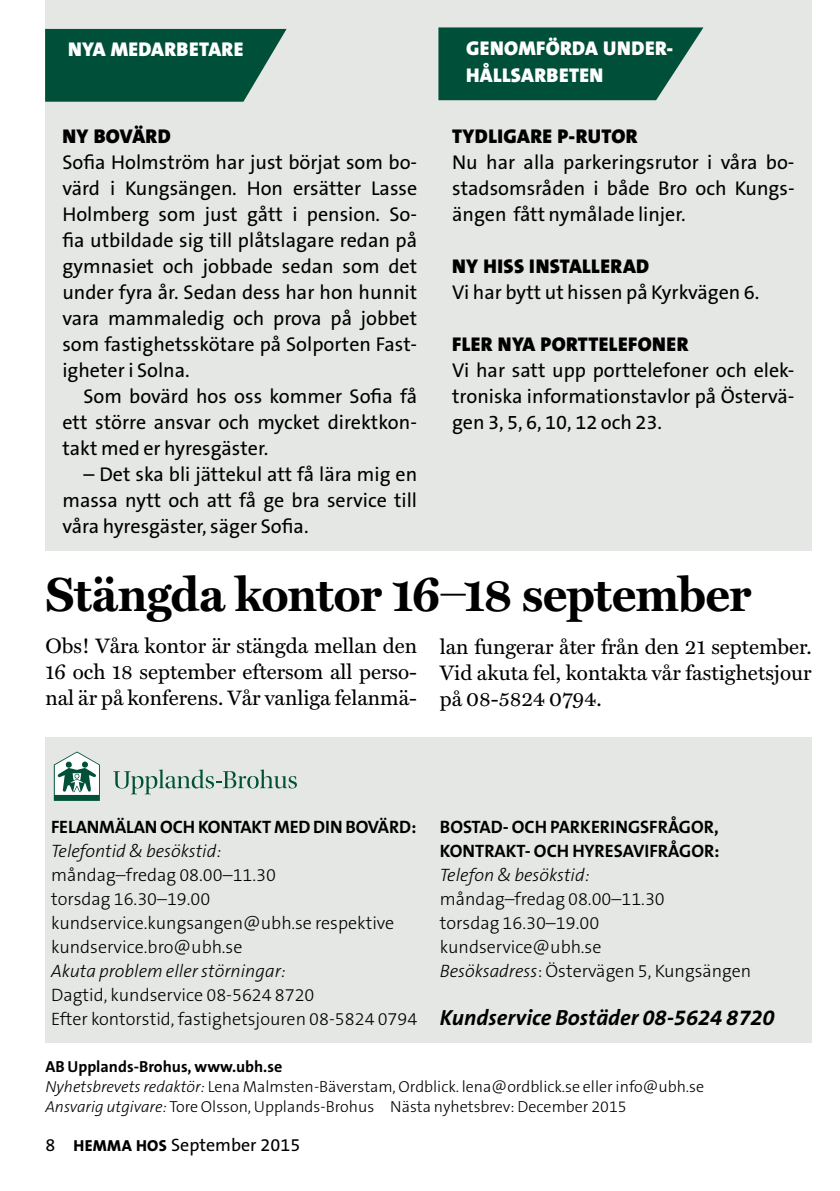
<style>
.page{position:relative;width:840px;height:1191px;background:#fff}
.page>*{position:absolute;margin:0;border:0;box-sizing:border-box;transform-origin:0 0}
.t1{font:700 48px "Miller Text";letter-spacing:-.02em;color:#000}
.t2{font:italic 700 22px "The Sans B W7";color:#000}
.t3{font:21px/26px "Miller Text";color:#000;text-align:justify}
.t4{font:20px/26px "The Sans B W5 Plain";color:#000;text-align:justify}
.t5{font:900 20px "The Sans B W9";letter-spacing:.02em;color:#000}
.t6{font:900 20px/26px "The Sans B W9";letter-spacing:.02em;color:#fff}
.t7{font:300 18px/24px "The Sans B W3";color:#000}
.t8{font:700 18px/24px "The Sans B W7";color:#000}
.t9{font:italic 300 18px "The Sans B W3";color:#000}
.t10{font:18px "The Sans B W5 Plain";color:#000}
.t11{font:300 16px/20px "The Sans B W3";color:#000}
.t12{font:700 16px "The Sans B W7";color:#000}
.s1{font-family:"Times New Roman";font-weight:400}
.s2{font-style:italic}
.s3{font-family:"The Sans B W8";font-weight:800;font-size:16px}
</style>
<div class="page">
<div style="left:45px;top:737px;width:766px;height:305px;background:#e5e7e4"></div>
<svg style="left:113px;top:769px;width:184px;height:25px"></svg>
<svg style="left:54px;top:751px;width:46px;height:50px"></svg>
<div style="left:45px;top:0;width:766px;height:550px;background:#e5e7e4"></div>
<svg style="left:45px;top:29px;width:241px;height:73px;background:#145c47"></svg>
<svg style="left:438px;top:27px;width:265px;height:73px;background:#155d48"></svg>
<p class="t6" style="left:68px;top:36px;width:177px">NYA MEDARBETARE</p>
<p class="t5" style="left:62px;top:123px;width:110px">NY BOVÄRD</p>
<p class="t4" style="left:62px;top:149px;width:356px">Sofia Holmström har just börjat som bo&shy;värd i Kungsängen. Hon ersätter Lasse Holmberg som just gått i pension. So&shy;fia utbildade sig till plåtslagare redan på gymnasiet och jobbade sedan som det under fyra år. Sedan dess har hon hunnit vara mammaledig och prova på jobbet som fastighetsskötare på Solporten Fast&shy;igheter i Solna.</p>
<p class="t4" style="left:62px;top:383px;width:356px;text-indent:21px">Som bovärd hos oss kommer Sofia få ett större ansvar och mycket direktkon&shy;takt med er hyresgäster.</p>
<p class="t4" style="left:62px;top:461px;width:356px;text-indent:21px">– Det ska bli jättekul att få lära mig en massa nytt och att få ge bra service till våra hyresgäster, säger Sofia.</p>
<p class="t6" style="left:466px;top:36px;width:209px">GENOMFÖRDA UNDER-<br>HÅLLSARBETEN</p>
<p class="t5" style="left:452px;top:123px;width:187px">TYDLIGARE P-RUTOR</p>
<p class="t4" style="left:452px;top:149px;width:344px">Nu har alla parkeringsrutor i våra bo&shy;stadsomsråden i både Bro och Kungs&shy;ängen fått nymålade linjer.</p>
<p class="t5" style="left:452px;top:253px;width:198px">NY HISS INSTALLERAD</p>
<p class="t4" style="left:452px;top:279px;width:308px">Vi har bytt ut hissen på Kyrkvägen 6.</p>
<p class="t5" style="left:452px;top:331px;width:238px">FLER NYA PORTTELEFONER</p>
<p class="t4" style="left:452px;top:357px;width:344px">Vi har satt upp porttelefoner och elek&shy;troniska informationstavlor på Östervä&shy;gen 3, 5, 6, 10, 12 och 23.</p>
<h1 class="t1" style="left:45px;top:567px;width:707px">Stängda kontor 16<span class="s1">−</span>18 september</h1>
<p class="t3" style="left:45px;top:633px;width:373px">Obs! Våra kontor är stängda mellan den 16 och 18 september eftersom all perso&shy;nal är på konferens. Vår vanliga felanmä-</p>
<p class="t3" style="left:439px;top:634px;width:373px">lan fungerar åter från den 21 september.<br>Vid akuta fel, kontakta vår fastighetsjour på 08-5824 0794.</p>
<p class="t8" style="left:439px;top:814px;width:281px">BOSTAD- OCH PARKERINGSFRÅGOR,<br>KONTRAKT- OCH HYRESAVIFRÅGOR:</p>
<p class="t9" style="left:439px;top:864px;width:151px">Telefon &amp; besökstid:</p>
<p class="t7" style="left:439px;top:886px;width:313px">måndag–fredag 08.00–11.30<br>torsdag 16.30–19.00 kundservice@ubh.se<br><span class="s2">Besöksadress</span>: Östervägen 5, Kungsängen</p>
<p class="t2" style="left:439px;top:1003px;width:336px">Kundservice Bostäder 08-5624 8720</p>
<p class="t8" style="left:51px;top:814px;width:366px">FELANMÄLAN OCH KONTAKT MED DIN BOVÄRD:</p>
<p class="t9" style="left:51px;top:840px;width:172px">Telefontid &amp; besökstid:</p>
<p class="t7" style="left:51px;top:862px;width:344px">måndag–fredag 08.00–11.30<br>torsdag 16.30–19.00 kundservice.kungsangen@ubh.se respektive kundservice.bro@ubh.se</p>
<p class="t9" style="left:51px;top:960px;width:236px">Akuta problem eller störningar:</p>
<p class="t7" style="left:51px;top:982px;width:367px">Dagtid, kundservice 08-5624 8720<br>Efter kontorstid, fastighetsjouren 08-5824 0794</p>
<p class="t12" style="left:45px;top:1056px;width:238px">AB Upplands-Brohus, www.ubh.se</p>
<p class="t11" style="left:45px;top:1076px;width:659px"><span class="s2">Nyhetsbrevets redaktör:</span> Lena Malmsten-Bäverstam, Ordblick. lena@ordblick.se eller info@ubh.se<br><span class="s2">Ansvarig utgivare:</span> Tore Olsson, Upplands-Brohus Nästa nyhetsbrev: December 2015</p>
<p class="t10" style="left:45px;top:1133px;width:256px">8 <span class="s3">HEMMA HOS</span> September 2015</p>
</div>
